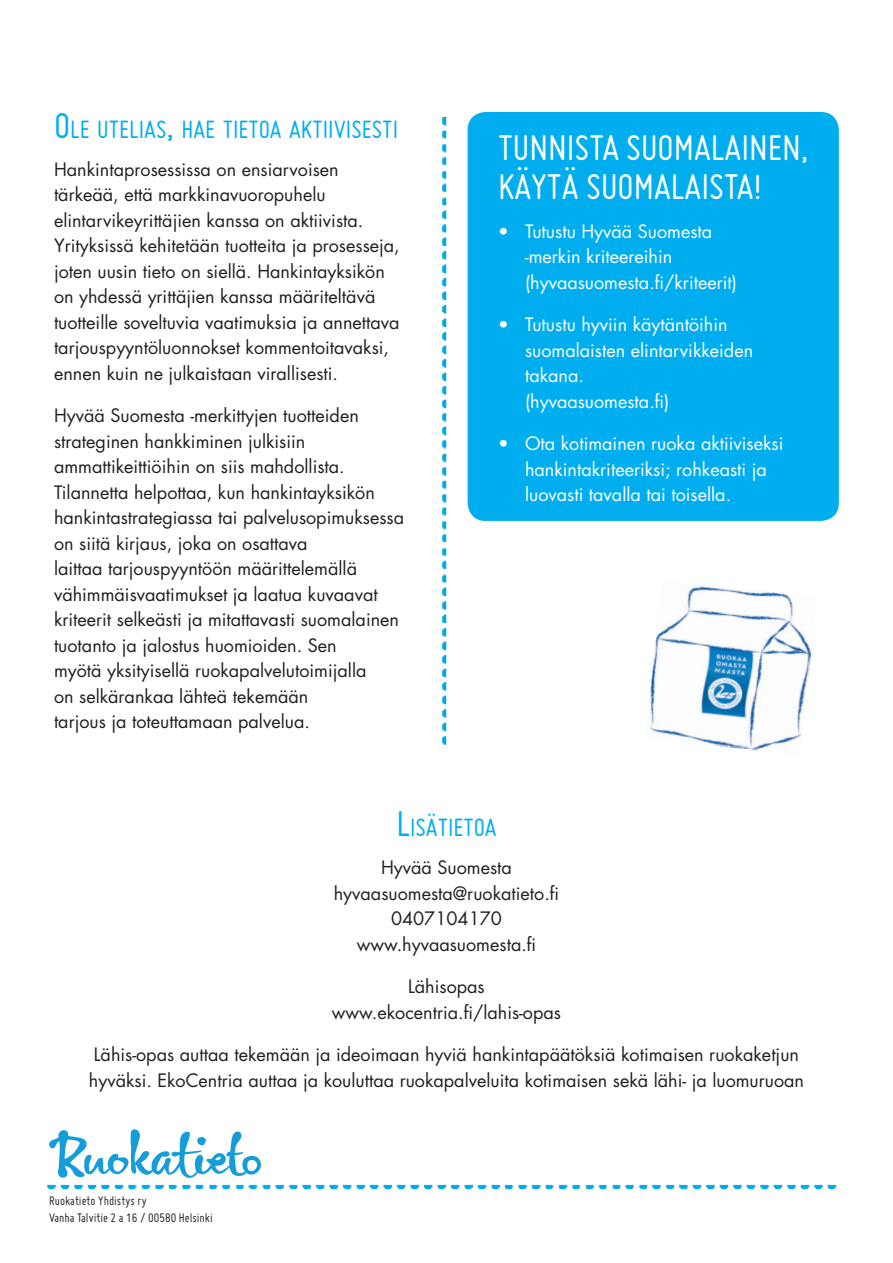
<style>
.page{position:relative;width:893px;height:1263px;background:#fff}
.page>*{position:absolute;margin:0;border:0;box-sizing:border-box;transform-origin:0 0}
.pieni_otsikko{font:39px "Miso";color:#fff}
.pieni_otsikko-2{font:27.3px "Miso";color:#00aeef}
.teksti{font:18px/25.5px "Futura Std";color:#231f20}
.t1{font:18px/25.5px "Futura Std";color:#fff}
.t2{font:13.5px "Miso";color:#231f20}
.s1{font-size:39px}
</style>
<div class="page">
<div style="left:468px;top:112px;width:371px;height:409px;background:#00aeef;border-radius:18px"></div>
<img style="left:441px;top:118px;width:27px;height:627px">
<svg style="left:49px;top:1129px;width:195px;height:24px"></svg>
<img style="left:48px;top:1153px;width:789px;height:37px">
<img style="left:650px;top:586px;width:162px;height:165px">
<p class="pieni_otsikko-2" style="left:54px;top:114px;width:346px"><span class="s1">O</span> LE UTELIAS<span class="s1">,</span> HAE TIETOA AKTIIVISESTI</p>
<p class="teksti" style="left:54px;top:157px;width:347px">Hankintaprosessissa on ensiarvoisen tärkeää, että markkinavuoropuhelu elintarvikeyrittäjien kanssa on aktiivista.<br>Yrityksissä kehitetään tuotteita ja prosesseja, joten uusin tieto on siellä. Hankintayksikön on yhdessä yrittäjien kanssa määriteltävä tuotteille soveltuvia vaatimuksia ja annettava tarjouspyyntöluonnokset kommentoitavaksi, ennen kuin ne julkaistaan virallisesti.</p>
<p class="teksti" style="left:54px;top:403px;width:352px">Hyvää Suomesta -merkittyjen tuotteiden strateginen hankkiminen julkisiin ammattikeittiöihin on siis mahdollista.<br>Tilannetta helpottaa, kun hankintayksikön hankintastrategiassa tai palvelusopimuksessa on siitä kirjaus, joka on osattava<br>laittaa tarjouspyyntöön määrittelemällä vähimmäisvaatimukset ja laatua kuvaavat kriteerit selkeästi ja mitattavasti suomalainen tuotanto ja jalostus huomioiden. Sen<br>myötä yksityisellä ruokapalvelutoimijalla<br>on selkärankaa lähteä tekemään<br>tarjous ja toteuttamaan palvelua.</p>
<p class="pieni_otsikko" style="left:498px;top:126px;width:16px">TUNNI</p>
<p class="pieni_otsikko" style="left:575px;top:126px;width:83px">STA SUOMALAINEN</p>
<p class="pieni_otsikko" style="left:801px;top:126px;width:9px">,</p>
<p class="pieni_otsikko" style="left:498px;top:165px;width:17px">KÄYTÄ</p>
<p class="pieni_otsikko" style="left:586px;top:165px;width:31px">SUOMALAI</p>
<p class="pieni_otsikko" style="left:709px;top:165px;width:54px">STA!</p>
<p class="t1" style="left:525px;top:218px;width:213px;text-indent:-27px">• Tutustu Hyvää Suomesta -merkin kriteereihin (hyvaasuomesta.fi/kriteerit)</p>
<p class="t1" style="left:525px;top:312px;width:230px;text-indent:-27px">• Tutustu hyviin käytäntöihin suomalaisten elintarvikkeiden takana.<br>(hyvaasuomesta.fi)</p>
<p class="t1" style="left:525px;top:431px;width:260px;text-indent:-27px">• Ota kotimainen ruoka aktiiviseksi hankintakriteeriksi; rohkeasti ja luovasti tavalla tai toisella.</p>
<p class="pieni_otsikko-2" style="left:396px;top:812px;width:102px"><span class="s1">L</span>ISÄTIETOA</p>
<p class="teksti" style="left:334px;top:855px;width:227px;text-align:center">Hyvää Suomesta hyvaasuomesta@ruokatieto.fi<br>0407104170 www.hyvaasuomesta.fi</p>
<p class="teksti" style="left:332px;top:974px;width:231px;text-align:center">Lähisopas www.ekocentria.fi/lahis-opas</p>
<p class="teksti" style="left:89px;top:1042px;width:717px">Lähis-opas auttaa tekemään ja ideoimaan hyviä hankintapäätöksiä kotimaisen ruokaketjun hyväksi. EkoCentria auttaa ja kouluttaa ruokapalveluita kotimaisen sekä lähi- ja luomuruoan</p>
<p class="t2" style="left:49px;top:1193px;width:99px">Ruokatieto Yhdistys ry</p>
<p class="t2" style="left:49px;top:1210px;width:165px">Vanha Talvitie 2 a 16 / 00580 Helsinki</p>
</div>
